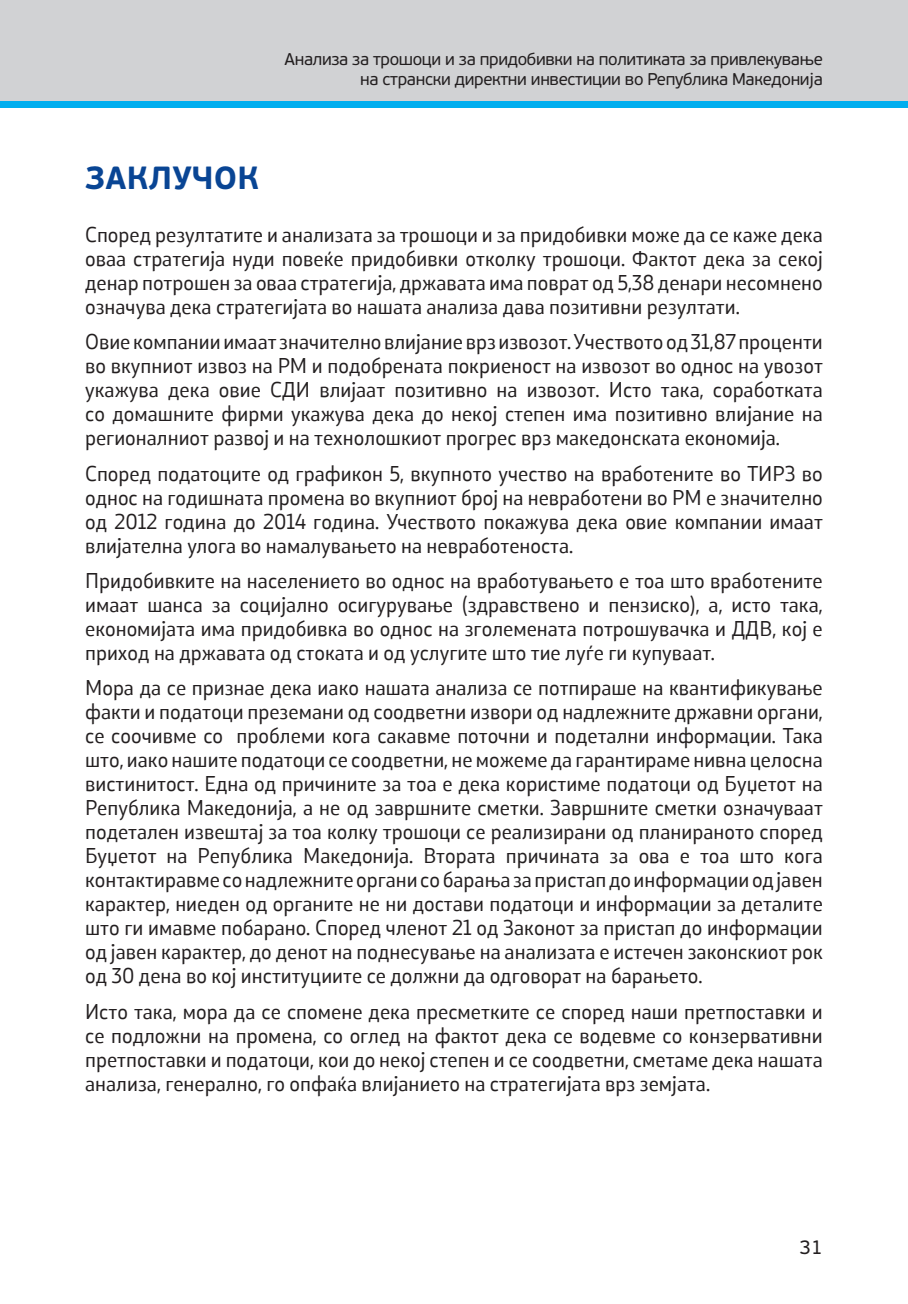
<style>
.page{position:relative;width:908px;height:1304px;background:#fff}
.page>*{position:absolute;margin:0;border:0;box-sizing:border-box;transform-origin:0 0}
.t1{font:700 32px "PF Beau Sans Pro";letter-spacing:.01em;color:#094594}
.t2{font:20px/24px "Stobi Sans Offc";color:#231f20;text-align:justify}
.t3{font:20px "PF Beau Sans Pro";color:#231f20}
.t4{font:17px/20.4px "PF Beau Sans Pro";letter-spacing:-.02em;color:#231f20;text-align:right}
</style>
<div class="page">
<div style="left:0;top:0;width:907px;height:108px;background:#00aeef"></div>
<div style="left:0;top:0;width:907px;height:101px;background:#d1d2d4"></div>
<p class="t4" style="left:284px;top:49px;width:539px">Анализа за трошоци и за придобивки на политиката за привлекување на странски директни инвестиции во Република Македонија</p>
<h1 class="t1" style="left:85px;top:159px;width:175px">ЗАКЛУЧОК</h1>
<p class="t2" style="left:85px;top:223px;width:738px">Според резултатите и анализата за трошоци и за придобивки може да се каже дека оваа стратегија нуди повеќе придобивки отколку трошоци. Фактот дека за секој денар потрошен за оваа стратегија, државата има поврат од 5,38 денари несомнено означува дека стратегијата во нашата анализа дава позитивни резултати.</p>
<p class="t2" style="left:85px;top:330px;width:739px">Овие компании имаат значително влијание врз извозот. Учеството од 31,87 проценти во вкупниот извоз на РМ и подобрената покриеност на извозот во однос на увозот укажува дека овие СДИ влијаат позитивно на извозот. Исто така, соработката со домашните фирми укажува дека до некој степен има позитивно влијание на регионалниот развој и на технолошкиот прогрес врз македонската економија.</p>
<p class="t2" style="left:85px;top:461px;width:739px">Според податоците од графикон 5, вкупното учество на вработените во ТИРЗ во однос на годишната промена во вкупниот број на невработени во РМ е значително од 2012 година до 2014 година. Учеството покажува дека овие компании имаат влијателна улога во намалувањето на невработеноста.</p>
<p class="t2" style="left:85px;top:569px;width:739px">Придобивките на населението во однос на вработувањето е тоа што вработените имаат шанса за социјално осигурување (здравствено и пензиско), а, исто така, економијата има придобивка во однос на зголемената потрошувачка и ДДВ, кој е приход на државата од стоката и од услугите што тие луѓе ги купуваат.</p>
<p class="t2" style="left:85px;top:676px;width:739px">Мора да се признае дека иако нашата анализа се потпираше на квантификување факти и податоци преземани од соодветни извори од надлежните државни органи, се соочивме со проблеми кога сакавме поточни и подетални информации. Така што, иако нашите податоци се соодветни, не можеме да гарантираме нивна целосна вистинитост. Една од причините за тоа е дека користиме податоци од Буџетот на Република Македонија, а не од завршните сметки. Завршните сметки означуваат подетален извештај за тоа колку трошоци се реализирани од планираното според Буџетот на Република Македонија. Втората причината за ова е тоа што кога контактиравме со надлежните органи со барања за пристап до информации од јавен карактер, ниеден од органите не ни достави податоци и информации за деталите што ги имавме побарано. Според членот 21 од Законот за пристап до информации од јавен карактер, до денот на поднесување на анализата е истечен законскиот рок од 30 дена во кој институциите се должни да одговорат на барањето.</p>
<p class="t2" style="left:85px;top:999px;width:739px">Исто така, мора да се спомене дека пресметките се според наши претпоставки и се подложни на промена, со оглед на фактот дека се водевме со конзервативни претпоставки и податоци, кои до некој степен и се соодветни, сметаме дека нашата анализа, генерално, го опфаќа влијанието на стратегијата врз земјата.</p>
<p class="t3" style="left:799px;top:1236px;width:25px">31</p>
</div>
